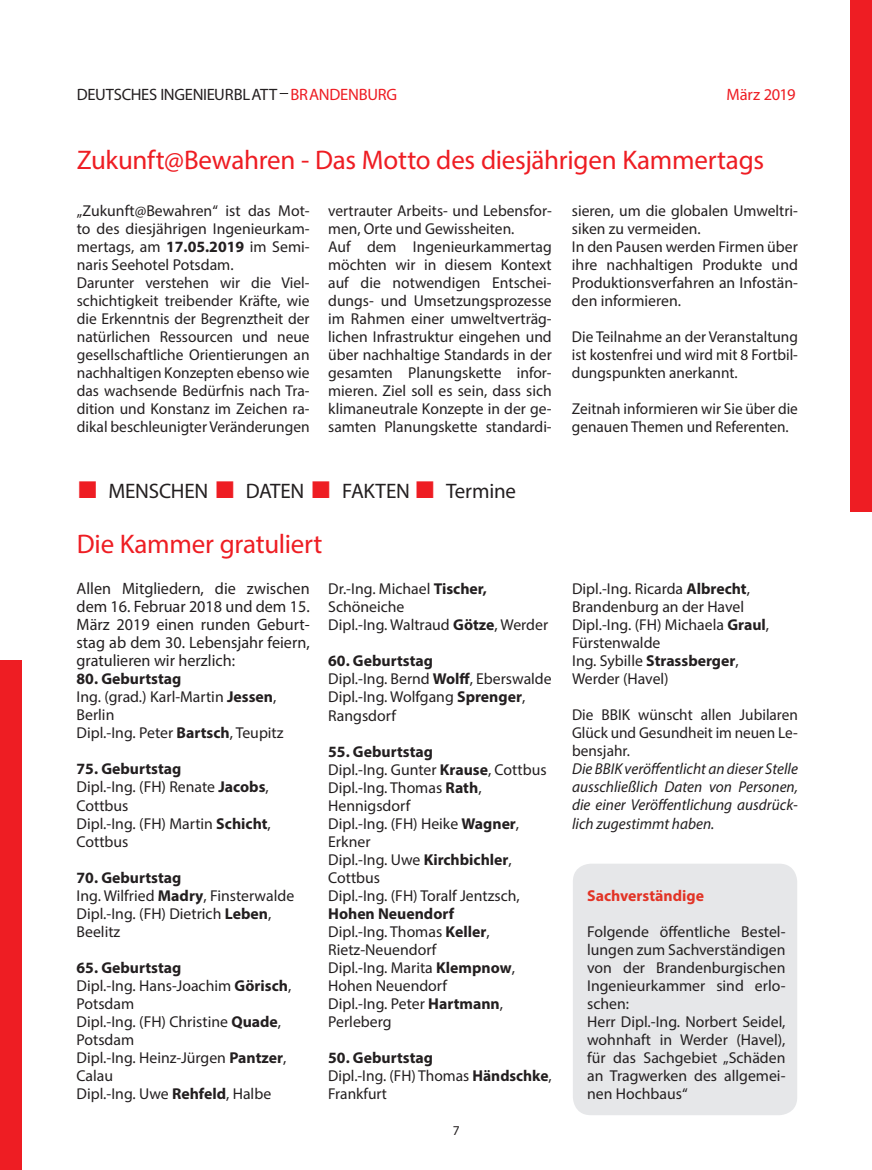
<style>
.page{position:relative;width:872px;height:1170px;background:#fff}
.page>*{position:absolute;margin:0;border:0;box-sizing:border-box;transform-origin:0 0}
.t1{font:27px "Myriad Pro";letter-spacing:-.01em;color:#ee1d23}
.t2{font:21px "Myriad Pro";letter-spacing:-.01em;color:#231f20}
.t3{font:16.5px/18px "Myriad Pro";color:#231f20;text-align:justify}
.t4{font:16.5px "Myriad Pro";letter-spacing:-.01em;color:#ee1d23}
.t5{font:15.75px/18px "Myriad Pro";color:#231f20}
.t6{font:italic 15.75px/18px "Myriad Pro";color:#231f20;text-align:justify}
.t7{font:700 15.75px "Myriad Pro";color:#e23426}
.t8{font:13.5px "Myriad Pro";color:#231f20}
.s1{color:#ee1d23}
.s2{font-weight:700}
.s3{font-family:"Arial";font-size:36px;color:#ee1d23}
</style>
<div class="page">
<div style="left:850px;top:0;width:22px;height:511px;background:#ee1d23"></div>
<div style="left:0;top:660px;width:21px;height:509px;background:#ee1d23"></div>
<div style="left:573px;top:863px;width:224px;height:252px;background:#e6e7e9;border-radius:18px"></div>
<p class="t3" style="left:77px;top:85px;width:322px">DEUTSCHES INGENIEURBLATT <span class="s1">BRANDENBURG</span></p>
<p class="t4" style="left:726px;top:84px;width:71px">März 2019</p>
<h1 class="t1" style="left:77px;top:143px;width:688px">Zukunft@Bewahren - Das Motto des diesjährigen Kammertags</h1>
<p class="t5" style="left:77px;top:201px;width:234px">„Zukunft@Bewahren“ ist das Mot&shy;to des diesjährigen Ingenieurkam&shy;mertags, am <span class="s2">17.05.2019</span> im Semi&shy;naris Seehotel Potsdam.<br>Darunter verstehen wir die Viel&shy;schichtigkeit treibender Kräfte, wie die Erkenntnis der Begrenztheit der natürlichen Ressourcen und neue gesellschaftliche Orientierungen an nachhaltigen Konzepten ebenso wie das wachsende Bedürfnis nach Tra&shy;dition und Konstanz im Zeichen ra&shy;dikal beschleunigter Veränderungen</p>
<p class="t5" style="left:328px;top:201px;width:225px">vertrauter Arbeits- und Lebensfor&shy;men, Orte und Gewissheiten.<br>Auf dem Ingenieurkammertag möchten wir in diesem Kontext auf die notwendigen Entschei&shy;dungs- und Umsetzungsprozesse im Rahmen einer umweltverträg&shy;lichen Infrastruktur eingehen und über nachhaltige Standards in der gesamten Planungskette infor&shy;mieren. Ziel soll es sein, dass sich klimaneutrale Konzepte in der ge&shy;samten Planungskette standardi-</p>
<p class="t5" style="left:572px;top:201px;width:227px">sieren, um die globalen Umweltri&shy;siken zu vermeiden.<br>In den Pausen werden Firmen über ihre nachhaltigen Produkte und<br>Produktionsverfahren an Infostän&shy;den informieren.</p>
<p class="t5" style="left:572px;top:327px;width:227px;text-align:justify">Die Teilnahme an der Veranstaltung ist kostenfrei und wird mit 8 Fortbil&shy;dungspunkten anerkannt.</p>
<p class="t5" style="left:572px;top:399px;width:227px">Zeitnah informieren wir Sie über die genauen Themen und Referenten.</p>
<h2 class="t2" style="left:77px;top:478px;width:441px"><span class="s3">■</span> MENSCHEN <span class="s3">■</span> DATEN <span class="s3">■</span> FAKTEN <span class="s3">■</span> Termine</h2>
<h1 class="t1" style="left:77px;top:527px;width:247px">Die Kammer gratuliert</h1>
<p class="t3" style="left:77px;top:579px;width:235px">Allen Mitgliedern, die zwischen dem 16. Februar 2018 und dem 15.<br>März 2019 einen runden Geburt&shy;stag ab dem 30. Lebensjahr feiern, gratulieren wir herzlich:</p>
<p class="t5" style="left:77px;top:669px;width:208px"><span class="s2">80. Geburtstag<br></span>Ing. (grad.) Karl-Martin <span class="s2">Jessen</span>,<br>Berlin<br>Dipl.-Ing. Peter <span class="s2">Bartsch</span>, Teupitz</p>
<p class="t5" style="left:77px;top:759px;width:196px"><span class="s2">75. Geburtstag<br></span>Dipl.-Ing. (FH) Renate <span class="s2">Jacobs</span>,<br>Cottbus<br>Dipl.-Ing. (FH) Martin <span class="s2">Schicht</span>,<br>Cottbus</p>
<p class="t5" style="left:77px;top:867px;width:219px"><span class="s2">70. Geburtstag<br></span>Ing. Wilfried <span class="s2">Madry</span>, Finsterwalde<br>Dipl.-Ing. (FH) Dietrich <span class="s2">Leben</span>,<br>Beelitz</p>
<p class="t5" style="left:77px;top:958px;width:216px"><span class="s2">65. Geburtstag<br></span>Dipl.-Ing. Hans-Joachim <span class="s2">Görisch</span>,<br>Potsdam<br>Dipl.-Ing. (FH) Christine <span class="s2">Quade</span>,<br>Potsdam<br>Dipl.-Ing. Heinz-Jürgen <span class="s2">Pantzer</span>,<br>Calau<br>Dipl.-Ing. Uwe <span class="s2">Rehfeld</span>, Halbe</p>
<p class="t5" style="left:328px;top:580px;width:221px">Dr.-Ing. Michael <span class="s2">Tischer,<br></span>Schöneiche<br>Dipl.-Ing. Waltraud <span class="s2">Götze</span>, Werder</p>
<p class="t5" style="left:328px;top:652px;width:225px"><span class="s2">60. Geburtstag<br></span>Dipl.-Ing. Bernd <span class="s2">Wolff</span>, Eberswalde<br>Dipl.-Ing. Wolfgang <span class="s2">Sprenger</span>,<br>Rangsdorf</p>
<p class="t5" style="left:328px;top:742px;width:220px"><span class="s2">55. Geburtstag<br></span>Dipl.-Ing. Gunter <span class="s2">Krause</span>, Cottbus<br>Dipl.-Ing. Thomas <span class="s2">Rath</span>,<br>Hennigsdorf<br>Dipl.-Ing. (FH) Heike <span class="s2">Wagner</span>,<br>Erkner<br>Dipl.-Ing. Uwe <span class="s2">Kirchbichler</span>,<br>Cottbus<br>Dipl.-Ing. (FH) Toralf Jentzsch,</p>
<p class="t5" style="left:328px;top:904px;width:188px"><span class="s2">Hohen Neuendorf<br></span>Dipl.-Ing. Thomas <span class="s2">Keller</span>,<br>Rietz-Neuendorf<br>Dipl.-Ing. Marita <span class="s2">Klempnow</span>,<br>Hohen Neuendorf<br>Dipl.-Ing. Peter <span class="s2">Hartmann</span>,<br>Perleberg</p>
<p class="t5" style="left:328px;top:1048px;width:225px"><span class="s2">50. Geburtstag<br></span>Dipl.-Ing. (FH) Thomas <span class="s2">Händschke</span>,<br>Frankfurt</p>
<p class="t8" style="left:453px;top:1121px;width:8px">7</p>
<p class="t5" style="left:572px;top:579px;width:198px">Dipl.-Ing. Ricarda <span class="s2">Albrecht</span>,<br>Brandenburg an der Havel<br>Dipl.-Ing. (FH) Michaela <span class="s2">Graul</span>,<br>Fürstenwalde<br>Ing. Sybille <span class="s2">Strassberger</span>,<br>Werder (Havel)</p>
<p class="t5" style="left:572px;top:705px;width:227px;text-align:justify">Die BBIK wünscht allen Jubilaren Glück und Gesundheit im neuen Le&shy;bensjahr.</p>
<p class="t6" style="left:572px;top:759px;width:227px">Die BBIK veröffentlicht an dieser Stelle ausschließlich Daten von Personen, die einer Veröffentlichung ausdrück&shy;lich zugestimmt haben.</p>
<p class="t7" style="left:587px;top:884px;width:118px">Sachverständige</p>
<p class="t5" style="left:587px;top:921px;width:200px">Folgende öffentliche Bestel&shy;lungen zum Sachverständigen von der Brandenburgischen<br>Ingenieurkammer sind erlo&shy;schen:<br>Herr Dipl.-Ing. Norbert Seidel, wohnhaft in Werder (Havel), für das Sachgebiet „Schäden an Tragwerken des allgemei&shy;nen Hochbaus“</p>
</div>
